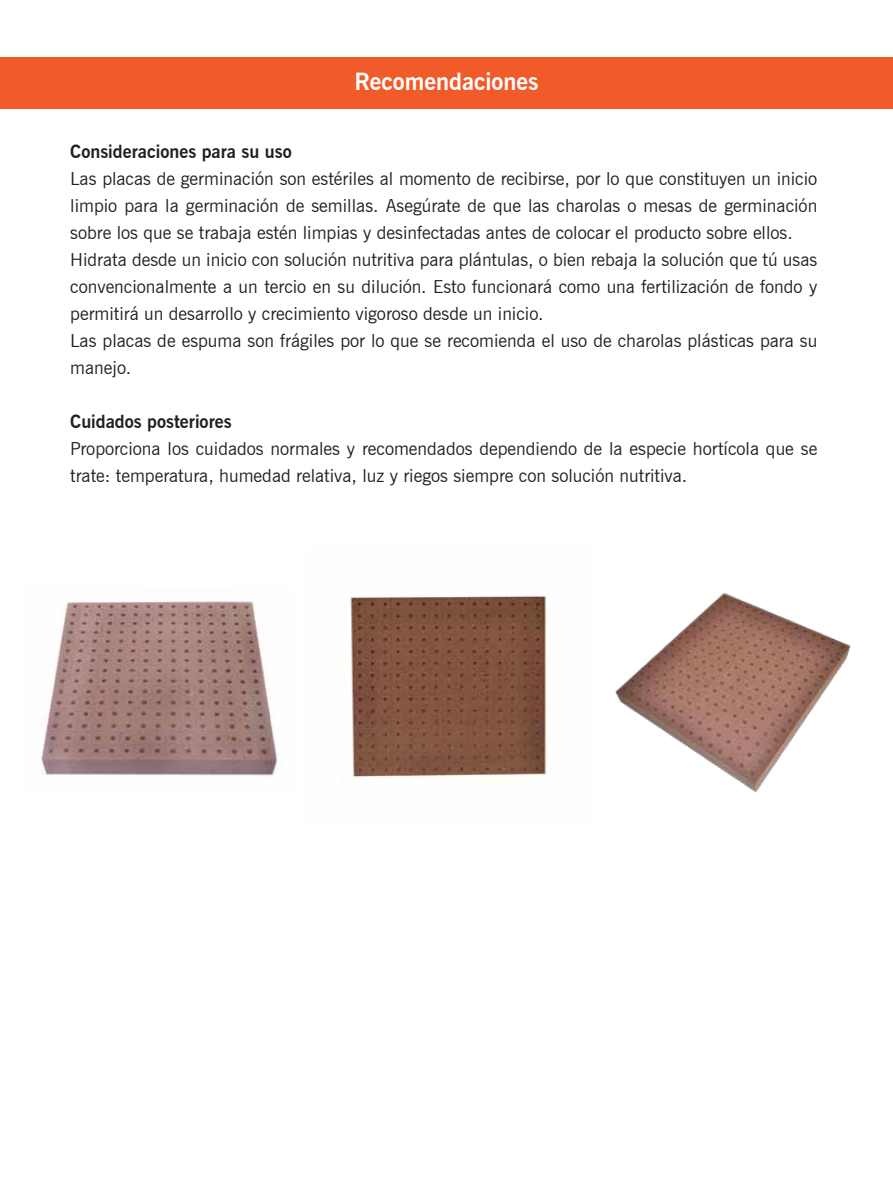
<style>
.page{position:relative;width:893px;height:1191px;background:#fff}
.page>*{position:absolute;margin:0;border:0;box-sizing:border-box;transform-origin:0 0}
.t1{font:700 23.55px "News Gothic BT";color:#fff}
.t2{font:18px/27px "News Gothic BT";color:#231f20}
.t3{font:700 18px "News Gothic BT";color:#231f20}
</style>
<div class="page">
<div style="left:0;top:57px;width:893px;height:52px;background:#f15a29"></div>
<img style="left:41px;top:598px;width:242px;height:178px">
<img style="left:350px;top:596px;width:200px;height:191px">
<img style="left:615px;top:593px;width:236px;height:199px">
<h1 class="t1" style="left:354px;top:68px;width:186px">Recomendaciones</h1>
<p class="t3" style="left:70px;top:141px;width:223px">Consideraciones para su uso</p>
<p class="t2" style="left:70px;top:165px;width:749px">Las placas de germinación son estériles al momento de recibirse, por lo que constituyen un inicio limpio para la germinación de semillas. Asegúrate de que las charolas o mesas de germinación sobre los que se trabaja estén limpias y desinfectadas antes de colocar el producto sobre ellos.<br>Hidrata desde un inicio con solución nutritiva para plántulas, o bien rebaja la solución que tú usas convencionalmente a un tercio en su dilución. Esto funcionará como una fertilización de fondo y permitirá un desarrollo y crecimiento vigoroso desde un inicio.<br>Las placas de espuma son frágiles por lo que se recomienda el uso de charolas plásticas para su manejo.</p>
<p class="t3" style="left:70px;top:411px;width:163px">Cuidados posteriores</p>
<p class="t2" style="left:70px;top:435px;width:748px">Proporciona los cuidados normales y recomendados dependiendo de la especie hortícola que se trate: temperatura, humedad relativa, luz y riegos siempre con solución nutritiva.</p>
</div>
